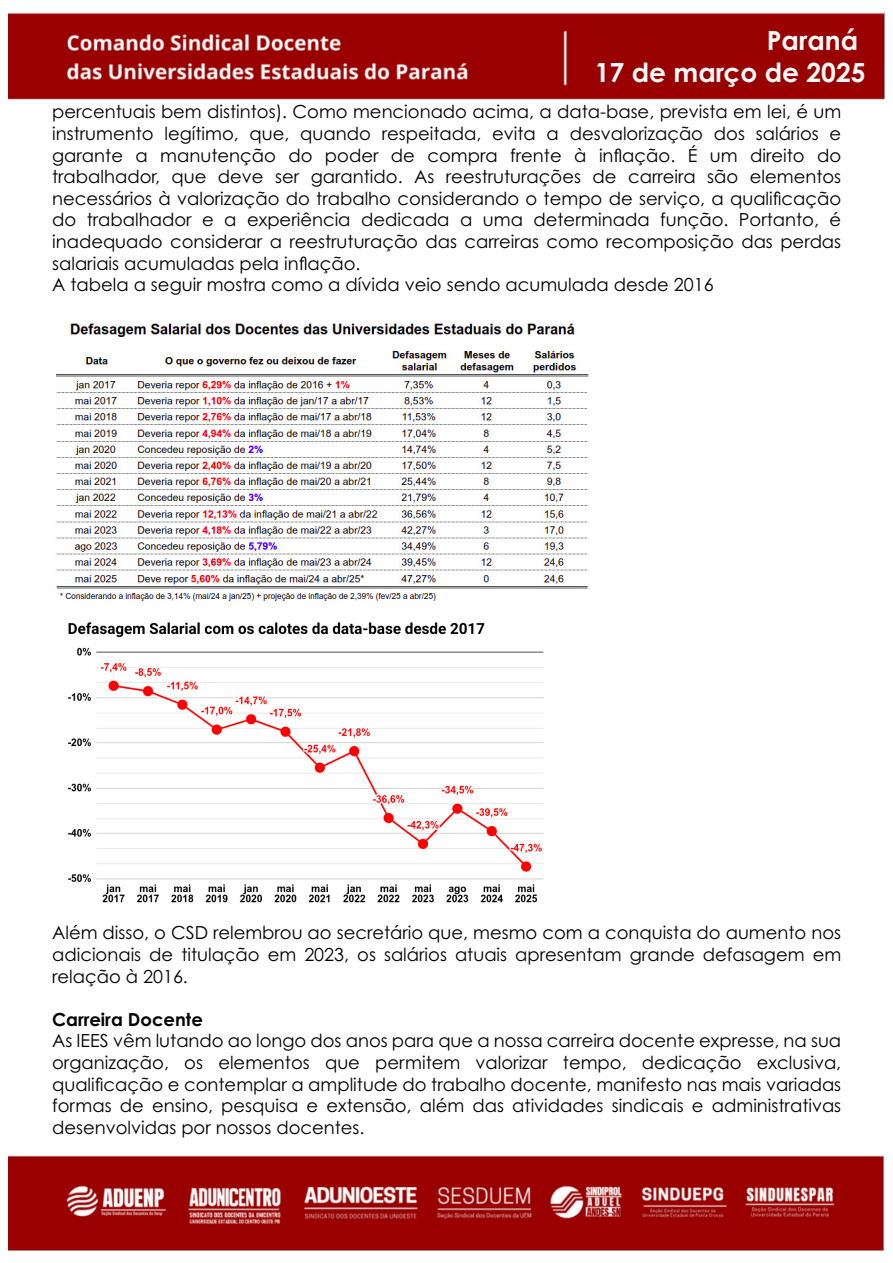
<style>
.page{position:relative;width:893px;height:1263px;background:#fff}
.page>*{position:absolute;margin:0;border:0;box-sizing:border-box;transform-origin:0 0}
.t1{font:700 26.4px/31.7px "Century Gothic Pro";color:#fffafa;text-align:right}
.t2{font:18px/21.6px "Century Gothic Pro";color:#000;text-align:justify}
.t3{font:700 18px "Century Gothic Pro";color:#000}
</style>
<div class="page">
<img style="left:9px;top:13px;width:875px;height:1237px">
<div style="left:595px;top:28px;width:246px;height:59px;background:#900"></div>
<img style="left:52px;top:313px;width:543px;height:294px">
<img style="left:52px;top:607px;width:506px;height:313px">
<h1 class="t1" style="left:595px;top:25px;width:272px">Paraná<br>17 de março de 2025</h1>
<p class="t2" style="left:52px;top:101px;width:791px">percentuais bem distintos). Como mencionado acima, a data-base, prevista em lei, é um instrumento legítimo, que, quando respeitada, evita a desvalorização dos salários e garante a manutenção do poder de compra frente à inflação. É um direito do trabalhador, que deve ser garantido. As reestruturações de carreira são elementos necessários à valorização do trabalho considerando o tempo de serviço, a qualificação do trabalhador e a experiência dedicada a uma determinada função. Portanto, é inadequado considerar a reestruturação das carreiras como recomposição das perdas salariais acumuladas pela inflação.</p>
<p class="t2" style="left:52px;top:274px;width:663px">A tabela a seguir mostra como a dívida veio sendo acumulada desde 2016</p>
<p class="t2" style="left:52px;top:922px;width:791px">Além disso, o CSD relembrou ao secretário que, mesmo com a conquista do aumento nos adicionais de titulação em 2023, os salários atuais apresentam grande defasagem em relação à 2016.</p>
<h2 class="t3" style="left:52px;top:1008px;width:152px">Carreira Docente</h2>
<p class="t2" style="left:52px;top:1030px;width:791px">As IEES vêm lutando ao longo dos anos para que a nossa carreira docente expresse, na sua organização, os elementos que permitem valorizar tempo, dedicação exclusiva, qualificação e contemplar a amplitude do trabalho docente, manifesto nas mais variadas formas de ensino, pesquisa e extensão, além das atividades sindicais e administrativas desenvolvidas por nossos docentes.</p>
</div>
